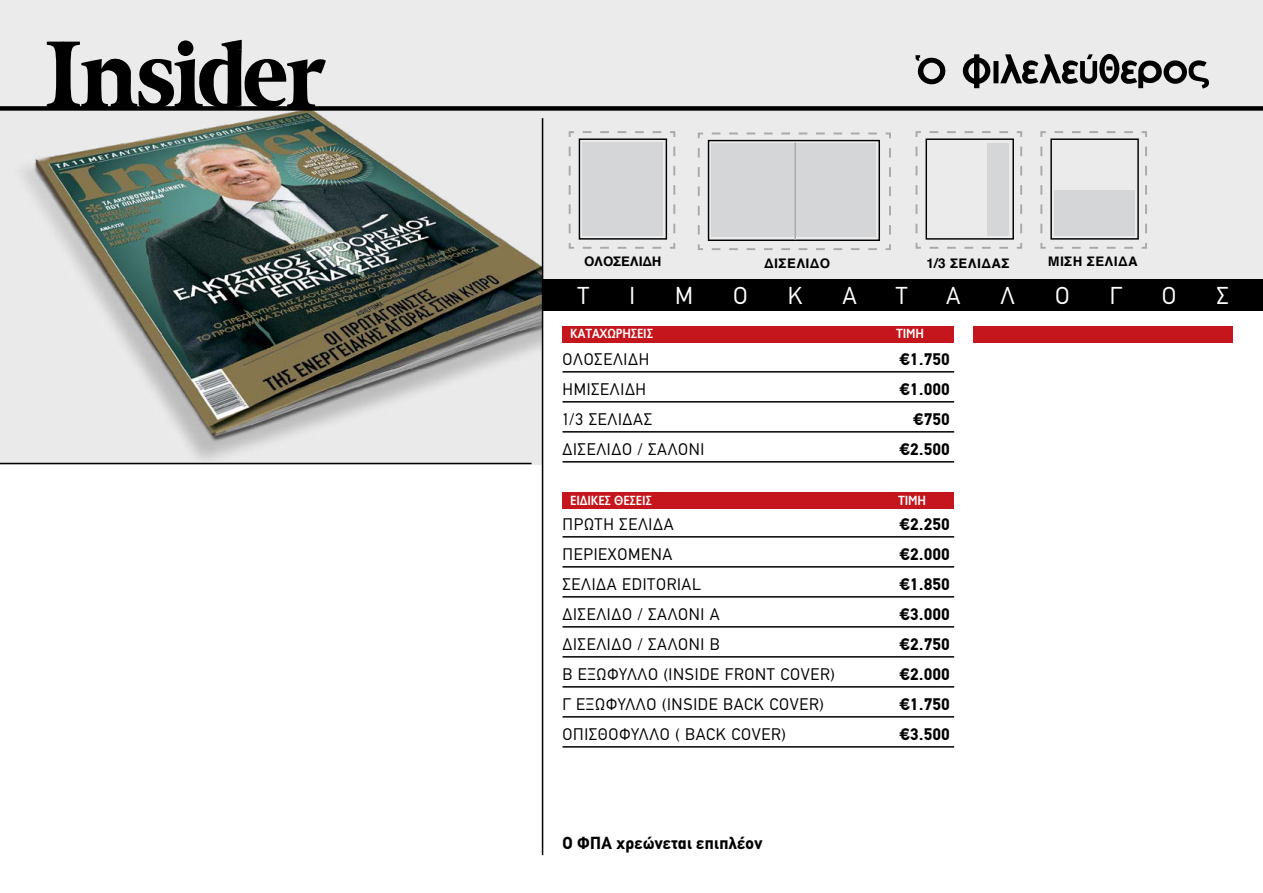
<style>
.page{position:relative;width:1263px;height:893px;background:#fff}
.page>*{position:absolute;margin:0;border:0;box-sizing:border-box;transform-origin:0 0}
.t1{font:24px "CF Din";color:#fff}
.t2{font:700 17.1px "CF Din";letter-spacing:.02em;color:#000}
.t3{font:16.5px "CF Din";letter-spacing:.04em;color:#000}
.t4{font:700 16.5px "CF Din";letter-spacing:.04em;color:#000}
.t5{font:700 13.5px "Gill Sans Hel Semi Condenced";letter-spacing:-.01em;color:#fff}
.t6{font:700 13.5px "Helvetica";letter-spacing:.02em;color:#000}
.t7{font:700 13.5px "Helvetica";letter-spacing:-.02em;color:#000}
</style>
<div class="page">
<div style="left:0;top:0;width:542px;height:464px;background:#ebebec"></div>
<div style="left:540px;top:0;width:723px;height:311px;background:#ebebec"></div>
<img style="left:0;top:111px;width:542px;height:352px">
<svg style="left:915px;top:55px;width:31px;height:30px"></svg>
<svg style="left:962px;top:54px;width:247px;height:34px"></svg>
<div style="left:0;top:106px;width:1263px;height:5px;background:#000"></div>
<svg style="left:697px;top:132px;width:194px;height:118px"></svg>
<div style="left:708px;top:140px;width:172px;height:101px;border:1px solid #000"></div>
<hr style="left:794px;top:143px;width:2px;height:97px;background:#a7a9ac">
<svg style="left:568px;top:131px;width:108px;height:118px"></svg>
<div style="left:579px;top:138px;width:88px;height:102px;border:1px solid #000"></div>
<svg style="left:1040px;top:131px;width:107px;height:118px"></svg>
<div style="left:1050px;top:138px;width:89px;height:102px;border:1px solid #000"></div>
<svg style="left:915px;top:131px;width:108px;height:118px"></svg>
<div style="left:925px;top:138px;width:89px;height:102px;border:1px solid #000"></div>
<hr style="left:0;top:463px;width:531px;height:1px;background:#000">
<hr style="left:542px;top:118px;width:1px;height:737px;background:#000">
<div style="left:543px;top:279px;width:720px;height:32px;background:#000"></div>
<div style="left:562px;top:326px;width:392px;height:16px;background:#c4161c"></div>
<div style="left:562px;top:492px;width:392px;height:17px;background:#c4161c"></div>
<div style="left:974px;top:326px;width:259px;height:16px;background:#c4161c"></div>
<hr style="left:562px;top:371px;width:392px;height:2px;background:#000">
<hr style="left:562px;top:401px;width:392px;height:2px;background:#000">
<hr style="left:562px;top:431px;width:392px;height:2px;background:#000">
<hr style="left:562px;top:461px;width:392px;height:2px;background:#000">
<hr style="left:562px;top:536px;width:392px;height:2px;background:#000">
<hr style="left:562px;top:566px;width:392px;height:2px;background:#000">
<hr style="left:562px;top:596px;width:392px;height:2px;background:#000">
<hr style="left:562px;top:626px;width:392px;height:2px;background:#000">
<hr style="left:562px;top:656px;width:392px;height:2px;background:#000">
<hr style="left:562px;top:686px;width:392px;height:2px;background:#000">
<hr style="left:562px;top:716px;width:392px;height:2px;background:#000">
<hr style="left:562px;top:746px;width:392px;height:2px;background:#000">
<svg style="left:47px;top:40px;width:279px;height:67px"></svg>
<p class="t7" style="left:584px;top:250px;width:79px">ΟΛΟΣΕΛΙΔΗ</p>
<p class="t6" style="left:764px;top:252px;width:68px">ΔΙΣΕΛΙΔΟ</p>
<p class="t6" style="left:926px;top:252px;width:85px">1/3 ΣΕΛΙΔΑΣ</p>
<p class="t6" style="left:1048px;top:250px;width:92px">ΜΙΣΗ ΣΕΛΙΔΑ</p>
<h1 class="t1" style="left:578px;top:282px;width:13px">Τ</h1>
<h1 class="t1" style="left:629px;top:282px;width:7px">Ι</h1>
<h1 class="t1" style="left:675px;top:282px;width:19px">Μ</h1>
<h1 class="t1" style="left:733px;top:282px;width:16px">Ο</h1>
<h1 class="t1" style="left:788px;top:282px;width:16px">Κ</h1>
<h1 class="t1" style="left:842px;top:282px;width:16px">Α</h1>
<h1 class="t1" style="left:896px;top:282px;width:13px">Τ</h1>
<h1 class="t1" style="left:946px;top:282px;width:16px">Α</h1>
<h1 class="t1" style="left:1001px;top:282px;width:16px">Λ</h1>
<h1 class="t1" style="left:1055px;top:282px;width:16px">Ο</h1>
<h1 class="t1" style="left:1110px;top:282px;width:14px">Γ</h1>
<h1 class="t1" style="left:1162px;top:282px;width:16px">Ο</h1>
<h1 class="t1" style="left:1216px;top:282px;width:14px">Σ</h1>
<p class="t5" style="left:570px;top:326px;width:84px">ΚΑΤΑΧΩΡΗΣΕΙΣ</p>
<p class="t5" style="left:896px;top:326px;width:29px">ΤΙΜΗ</p>
<p class="t3" style="left:562px;top:350px;width:88px">ΟΛΟΣΕΛΙΔΗ</p>
<p class="t4" style="left:900px;top:350px;width:51px">€1.750</p>
<p class="t3" style="left:562px;top:380px;width:85px">ΗΜΙΣΕΛΙΔΗ</p>
<p class="t4" style="left:900px;top:380px;width:51px">€1.000</p>
<p class="t3" style="left:562px;top:410px;width:91px">1/3 ΣΕΛΙΔΑΣ</p>
<p class="t4" style="left:913px;top:410px;width:38px">€750</p>
<p class="t3" style="left:562px;top:440px;width:143px">ΔΙΣΕΛΙΔΟ / ΣΑΛΟΝΙ</p>
<p class="t4" style="left:900px;top:440px;width:51px">€2.500</p>
<p class="t5" style="left:570px;top:493px;width:83px">ΕΙΔΙΚΕΣ ΘΕΣΕΙΣ</p>
<p class="t5" style="left:898px;top:493px;width:29px">ΤΙΜΗ</p>
<p class="t3" style="left:562px;top:515px;width:113px">ΠΡΩΤΗ ΣΕΛΙΔΑ</p>
<p class="t4" style="left:900px;top:515px;width:51px">€2.250</p>
<p class="t3" style="left:562px;top:545px;width:111px">ΠΕΡΙΕΧΟΜΕΝΑ</p>
<p class="t4" style="left:900px;top:545px;width:51px">€2.000</p>
<p class="t3" style="left:562px;top:575px;width:140px">ΣΕΛΙΔΑ EDITORIAL</p>
<p class="t4" style="left:900px;top:575px;width:51px">€1.850</p>
<p class="t3" style="left:562px;top:605px;width:159px">ΔΙΣΕΛΙΔΟ / ΣΑΛΟΝΙ Α</p>
<p class="t4" style="left:900px;top:605px;width:51px">€3.000</p>
<p class="t3" style="left:562px;top:635px;width:159px">ΔΙΣΕΛΙΔΟ / ΣΑΛΟΝΙ Β</p>
<p class="t4" style="left:900px;top:635px;width:51px">€2.750</p>
<p class="t3" style="left:562px;top:665px;width:274px">B ΕΞΩΦΥΛΛΟ (INSIDE FRONT COVER)</p>
<p class="t4" style="left:900px;top:665px;width:51px">€2.000</p>
<p class="t3" style="left:562px;top:695px;width:263px">Γ ΕΞΩΦΥΛΛΟ (INSIDE BACK COVER)</p>
<p class="t4" style="left:900px;top:695px;width:51px">€1.750</p>
<p class="t3" style="left:562px;top:725px;width:225px">ΟΠΙΣΘΟΦΥΛΛΟ ( BACK COVER)</p>
<p class="t4" style="left:900px;top:725px;width:51px">€3.500</p>
<p class="t2" style="left:562px;top:833px;width:201px">Ο ΦΠΑ χρεώνεται επιπλέον</p>
</div>
